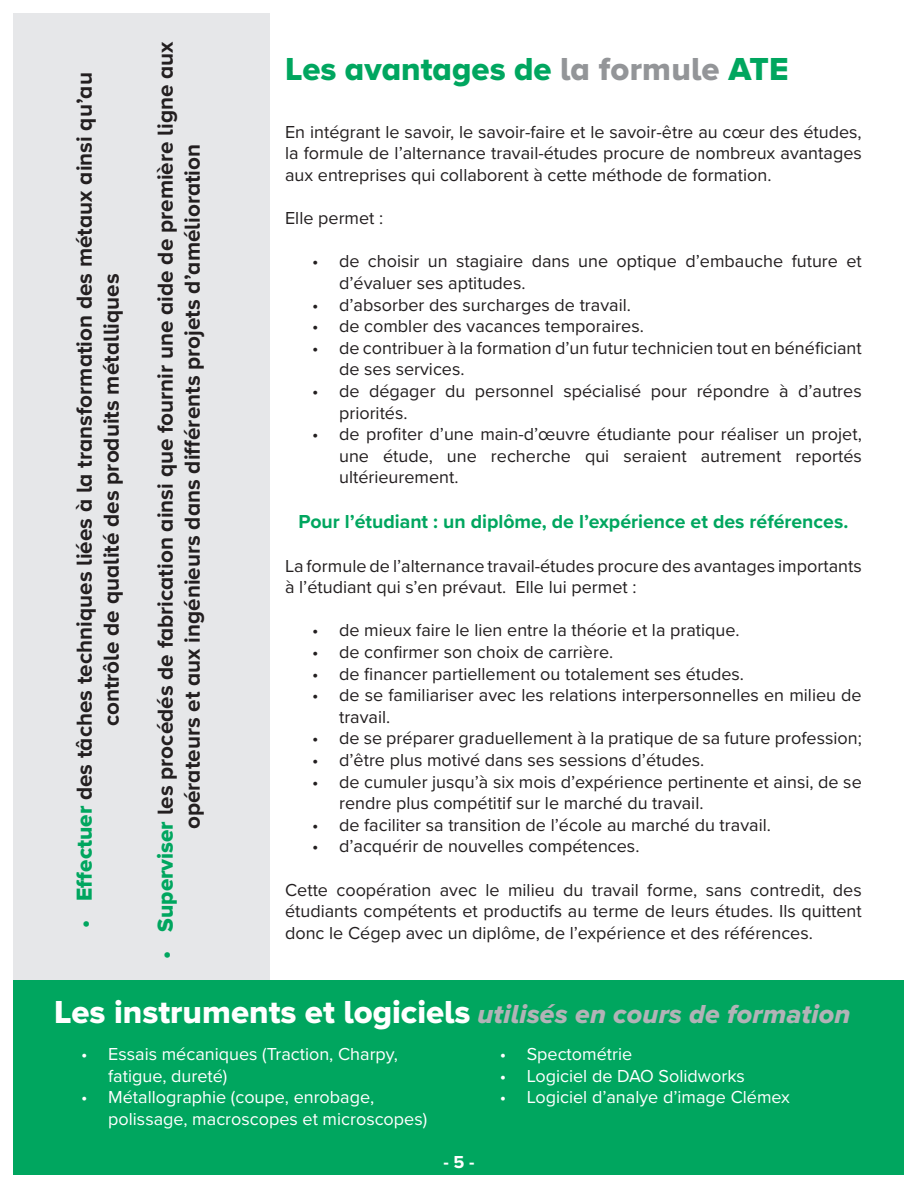
<style>
.page{position:relative;width:918px;height:1188px;background:#fff}
.page>*{position:absolute;margin:0;border:0;box-sizing:border-box;transform-origin:0 0}
.t1{font:33px "Proxima Nova A Extrabld";color:#00a65f}
.t2{font:27px "Proxima Nova A Extrabld It";letter-spacing:.005em;color:#b2b3b7}
.t3{font:700 22.5px/27px "Proxima Nova A";color:#231f20;text-align:center}
.t4{font:700 19.5px "Proxima Nova";color:#00a65f}
.t5{font:18px/21.6px "Proxima Nova";color:#231f20}
.t6{font:18px/21.6px "Proxima Nova";color:#fff}
.t7{font:700 18px "Proxima Nova A";color:#fff}
.s1{font-family:"Proxima Nova A Extrabld";font-weight:400;color:#00a65f}
.s2{color:#939598}
.s3{font-family:"Proxima Nova A Extrabld";font-size:33px;color:#fff}
</style>
<div class="page">
<div style="left:14px;top:14px;width:256px;height:1157px;background:#e6e7e9"></div>
<div style="left:14px;top:980px;width:890px;height:194px;background:#00a65f"></div>
<p class="t3" style="left:72px;top:928px;width:857px;rotate:-90deg"><span class="s1">• Effectuer</span> des tâches techniques liées à la transformation des métaux ainsi qu’au contrôle de qualité des produits métalliques</p>
<p class="t3" style="left:153px;top:829px;width:789px;text-align:left;text-indent:-129px;rotate:-90deg"><span class="s1">• Superviser</span> les procédés de fabrication ainsi que fournir une aide de première ligne aux opérateurs et aux ingénieurs dans différents projets d’amélioration</p>
<h1 class="t1" style="left:285px;top:50px;width:505px">Les avantages de <span class="s2">la formule</span> ATE</h1>
<p class="t5" style="left:285px;top:120px;width:578px;text-align:justify">En intégrant le savoir, le savoir-faire et le savoir-être au cœur des études, la formule de l’alternance travail-études procure de nombreux avantages aux entreprises qui collaborent à cette méthode de formation.</p>
<p class="t5" style="left:285px;top:207px;width:100px">Elle permet :</p>
<p class="t5" style="left:339px;top:250px;width:524px;text-indent:-27px">• de choisir un stagiaire dans une optique d’embauche future et d’évaluer ses aptitudes.</p>
<p class="t5" style="left:312px;top:293px;width:320px">• d’absorber des surcharges de travail.</p>
<p class="t5" style="left:312px;top:315px;width:333px">• de combler des vacances temporaires.</p>
<p class="t5" style="left:339px;top:336px;width:524px;text-indent:-27px">• de contribuer à la formation d’un futur technicien tout en bénéficiant de ses services.</p>
<p class="t5" style="left:339px;top:379px;width:524px;text-indent:-27px">• de dégager du personnel spécialisé pour répondre à d’autres priorités.</p>
<p class="t5" style="left:339px;top:423px;width:524px;text-align:justify;text-indent:-27px">• de profiter d’une main-d’œuvre étudiante pour réaliser un projet, une étude, une recherche qui seraient autrement reportés ultérieurement.</p>
<p class="t4" style="left:298px;top:507px;width:551px">Pour l’étudiant : un diplôme, de l’expérience et des références.</p>
<p class="t5" style="left:285px;top:554px;width:578px">La formule de l’alternance travail-études procure des avantages importants à l’étudiant qui s’en prévaut. Elle lui permet :</p>
<p class="t5" style="left:312px;top:619px;width:429px">• de mieux faire le lien entre la théorie et la pratique.</p>
<p class="t5" style="left:312px;top:640px;width:303px">• de confirmer son choix de carrière.</p>
<p class="t5" style="left:312px;top:662px;width:434px">• de financer partiellement ou totalement ses études.</p>
<p class="t5" style="left:339px;top:684px;width:524px;text-indent:-27px">• de se familiariser avec les relations interpersonnelles en milieu de travail.</p>
<p class="t5" style="left:312px;top:727px;width:551px">• de se préparer graduellement à la pratique de sa future profession;</p>
<p class="t5" style="left:312px;top:748px;width:394px">• d’être plus motivé dans ses sessions d’études.</p>
<p class="t5" style="left:339px;top:770px;width:524px;text-indent:-27px">• de cumuler jusqu’à six mois d’expérience pertinente et ainsi, de se rendre plus compétitif sur le marché du travail.</p>
<p class="t5" style="left:312px;top:813px;width:460px">• de faciliter sa transition de l’école au marché du travail.</p>
<p class="t5" style="left:312px;top:835px;width:329px">• d’acquérir de nouvelles compétences.</p>
<p class="t5" style="left:285px;top:878px;width:578px;text-align:justify">Cette coopération avec le milieu du travail forme, sans contredit, des étudiants compétents et productifs au terme de leurs études. Ils quittent donc le Cégep avec un diplôme, de l’expérience et des références.</p>
<h2 class="t2" style="left:54px;top:999px;width:798px"><span class="s3">Les instruments et logiciels</span> utilisés en cours de formation</h2>
<p class="t6" style="left:108px;top:1042px;width:291px;text-indent:-27px">• Essais mécaniques (Traction, Charpy, fatigue, dureté)</p>
<p class="t6" style="left:108px;top:1086px;width:320px;text-indent:-27px">• Métallographie (coupe, enrobage, polissage, macroscopes et microscopes)</p>
<p class="t6" style="left:500px;top:1042px;width:134px">• Spectométrie</p>
<p class="t6" style="left:500px;top:1064px;width:247px">• Logiciel de DAO Solidworks</p>
<p class="t6" style="left:500px;top:1086px;width:292px">• Logiciel d’analye d’image Clémex</p>
<p class="t7" style="left:444px;top:1151px;width:32px">- 5 -</p>
</div>
